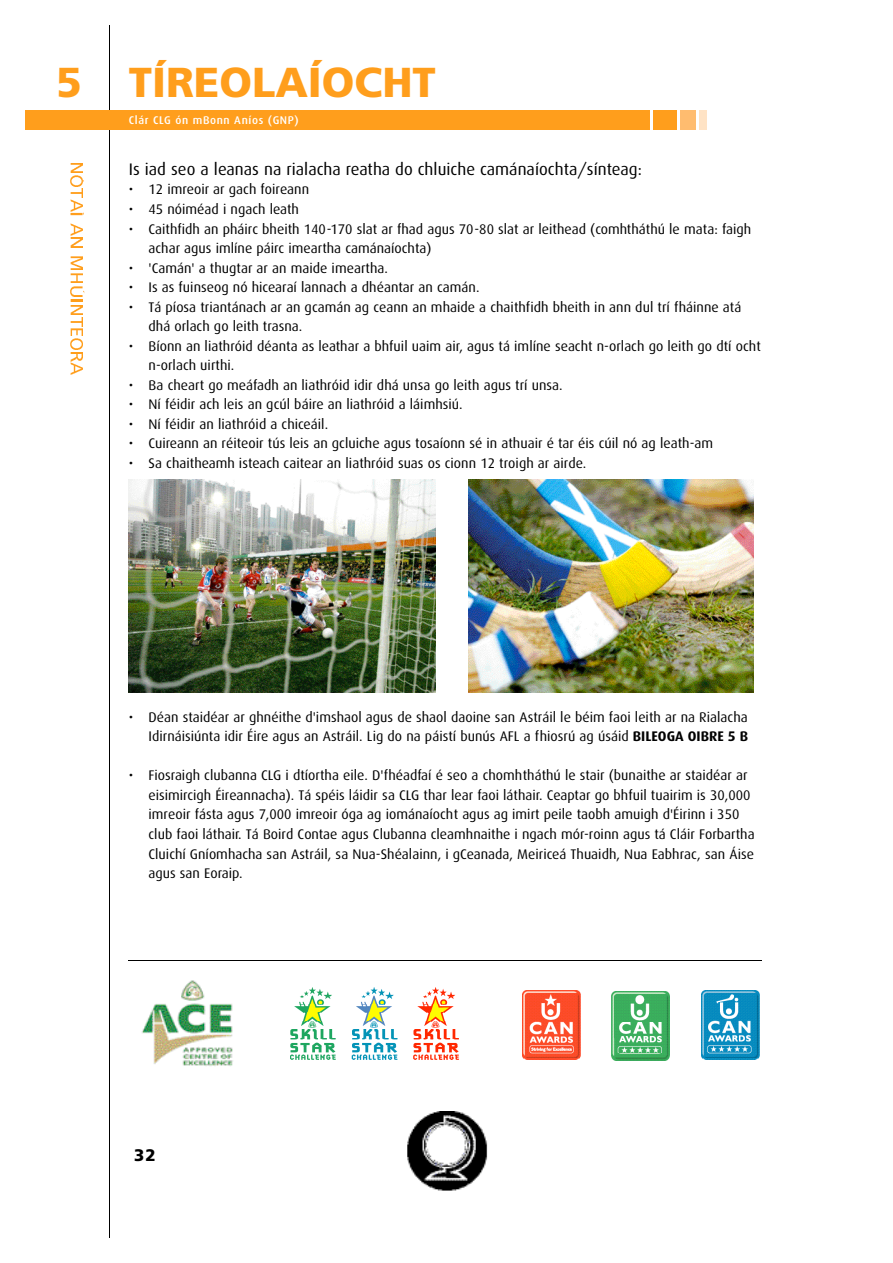
<style>
.page{position:relative;width:893px;height:1263px;background:#fff}
.page>*{position:absolute;margin:0;border:0;box-sizing:border-box;transform-origin:0 0}
.t1{font:900 41.85px "Frutiger CE";color:#ff9e1c}
.t2{font:16.8px "Dax";color:#000}
.t3{font:900 16.8px "Frutiger CE";color:#000}
.t4{font:13.95px/19.5px "Dax";color:#000}
.t5{font:500 11.1px "Dax";letter-spacing:.06em;color:#fff}
.s1{font-weight:700}
</style>
<div class="page">
<hr style="left:109px;top:25px;width:1px;height:1213px;background:#000">
<div style="left:25px;top:111px;width:625px;height:19px;background:#ff9e1c"></div>
<div style="left:653px;top:110px;width:24px;height:20px;background:#ff9e1c"></div>
<div style="left:680px;top:110px;width:16px;height:20px;background:#ffbc6f"></div>
<div style="left:699px;top:110px;width:8px;height:20px;background:#ffe3c5"></div>
<img style="left:70px;top:163px;width:12px;height:10px">
<img style="left:70px;top:176px;width:14px;height:11px">
<img style="left:70px;top:189px;width:12px;height:22px">
<img style="left:70px;top:213px;width:14px;height:3px">
<img style="left:70px;top:223px;width:12px;height:13px">
<img style="left:70px;top:238px;width:12px;height:9px">
<img style="left:70px;top:257px;width:12px;height:13px">
<img style="left:70px;top:274px;width:12px;height:9px">
<img style="left:70px;top:287px;width:14px;height:9px">
<svg style="left:70px;top:300px;width:12px;height:1px"></svg>
<img style="left:70px;top:305px;width:12px;height:10px">
<img style="left:70px;top:317px;width:12px;height:9px">
<img style="left:70px;top:329px;width:12px;height:7px">
<img style="left:70px;top:338px;width:13px;height:12px">
<img style="left:70px;top:353px;width:12px;height:8px">
<img style="left:70px;top:363px;width:12px;height:12px">
<img style="left:129px;top:480px;width:306px;height:212px">
<img style="left:468px;top:480px;width:285px;height:213px">
<img style="left:301px;top:988px;width:154px;height:8px">
<img style="left:290px;top:996px;width:168px;height:64px">
<img style="left:522px;top:991px;width:58px;height:69px">
<img style="left:611px;top:991px;width:58px;height:31px">
<img style="left:611px;top:1022px;width:58px;height:38px">
<div style="left:698px;top:989px;width:63px;height:79px;background:linear-gradient(to right,#fff,#fff)"></div>
<img style="left:701px;top:991px;width:58px;height:69px">
<img style="left:142px;top:980px;width:91px;height:86px">
<hr style="left:129px;top:960px;width:632px;height:1px;background:#000">
<img style="left:407px;top:1111px;width:81px;height:80px">
<h1 class="t1" style="left:56px;top:66px;width:27px">5</h1>
<h1 class="t1" style="left:129px;top:66px;width:308px">TÍREOLAÍOCHT</h1>
<p class="t5" style="left:129px;top:116px;width:171px">Clár CLG ón mBonn Aníos (GNP)</p>
<p class="t2" style="left:129px;top:162px;width:514px">Is iad seo a leanas na rialacha reatha do chluiche camánaíochta/sínteag:</p>
<p class="t4" style="left:129px;top:181px;width:182px">• 12 imreoir ar gach foireann</p>
<p class="t4" style="left:129px;top:200px;width:172px">• 45 nóiméad i ngach leath</p>
<p class="t4" style="left:148px;top:220px;width:604px;text-indent:-20px">• Caithfidh an pháirc bheith 140-170 slat ar fhad agus 70-80 slat ar leithead (comhtháthú le mata: faigh achar agus imlíne páirc imeartha camánaíochta)</p>
<p class="t4" style="left:129px;top:259px;width:261px">• 'Camán' a thugtar ar an maide imeartha.</p>
<p class="t4" style="left:129px;top:278px;width:352px">• Is as fuinseog nó hicearaí lannach a dhéantar an camán.</p>
<p class="t4" style="left:148px;top:298px;width:594px;text-indent:-20px">• Tá píosa triantánach ar an gcamán ag ceann an mhaide a chaithfidh bheith in ann dul trí fháinne atá dhá orlach go leith trasna.</p>
<p class="t4" style="left:148px;top:337px;width:614px;text-indent:-20px">• Bíonn an liathróid déanta as leathar a bhfuil uaim air, agus tá imlíne seacht n-orlach go leith go dtí ocht n-orlach uirthi.</p>
<p class="t4" style="left:129px;top:376px;width:435px">• Ba cheart go meáfadh an liathróid idir dhá unsa go leith agus trí unsa.</p>
<p class="t4" style="left:129px;top:396px;width:335px">• Ní féidir ach leis an gcúl báire an liathróid a láimhsiú.</p>
<p class="t4" style="left:129px;top:415px;width:201px">• Ní féidir an liathróid a chiceáil.</p>
<p class="t4" style="left:129px;top:435px;width:586px">• Cuireann an réiteoir tús leis an gcluiche agus tosaíonn sé in athuair é tar éis cúil nó ag leath-am</p>
<p class="t4" style="left:129px;top:454px;width:459px">• Sa chaitheamh isteach caitear an liathróid suas os cionn 12 troigh ar airde.</p>
<p class="t4" style="left:129px;top:708px;width:621px;text-align:right">• Déan staidéar ar ghnéithe d'imshaol agus de shaol daoine san Astráil le béim faoi leith ar na Rialacha<br>Idirnáisiúnta idir Éire agus an Astráil. Lig do na páistí bunús AFL a fhiosrú ag úsáid <span class="s1">BILEOGA OIBRE 5 B</span></p>
<p class="t4" style="left:148px;top:767px;width:607px;text-indent:-20px">• Fiosraigh clubanna CLG i dtíortha eile. D'fhéadfaí é seo a chomhtháthú le stair (bunaithe ar staidéar ar eisimircigh Éireannacha). Tá spéis láidir sa CLG thar lear faoi láthair. Ceaptar go bhfuil tuairim is 30,000 imreoir fásta agus 7,000 imreoir óga ag iománaíocht agus ag imirt peile taobh amuigh d'Éirinn i 350 club faoi láthair. Tá Boird Contae agus Clubanna cleamhnaithe i ngach mór-roinn agus tá Cláir Forbartha Cluichí Gníomhacha san Astráil, sa Nua-Shéalainn, i gCeanada, Meiriceá Thuaidh, Nua Eabhrac, san Áise agus san Eoraip.</p>
<p class="t3" style="left:134px;top:1149px;width:23px">3 2</p>
</div>
